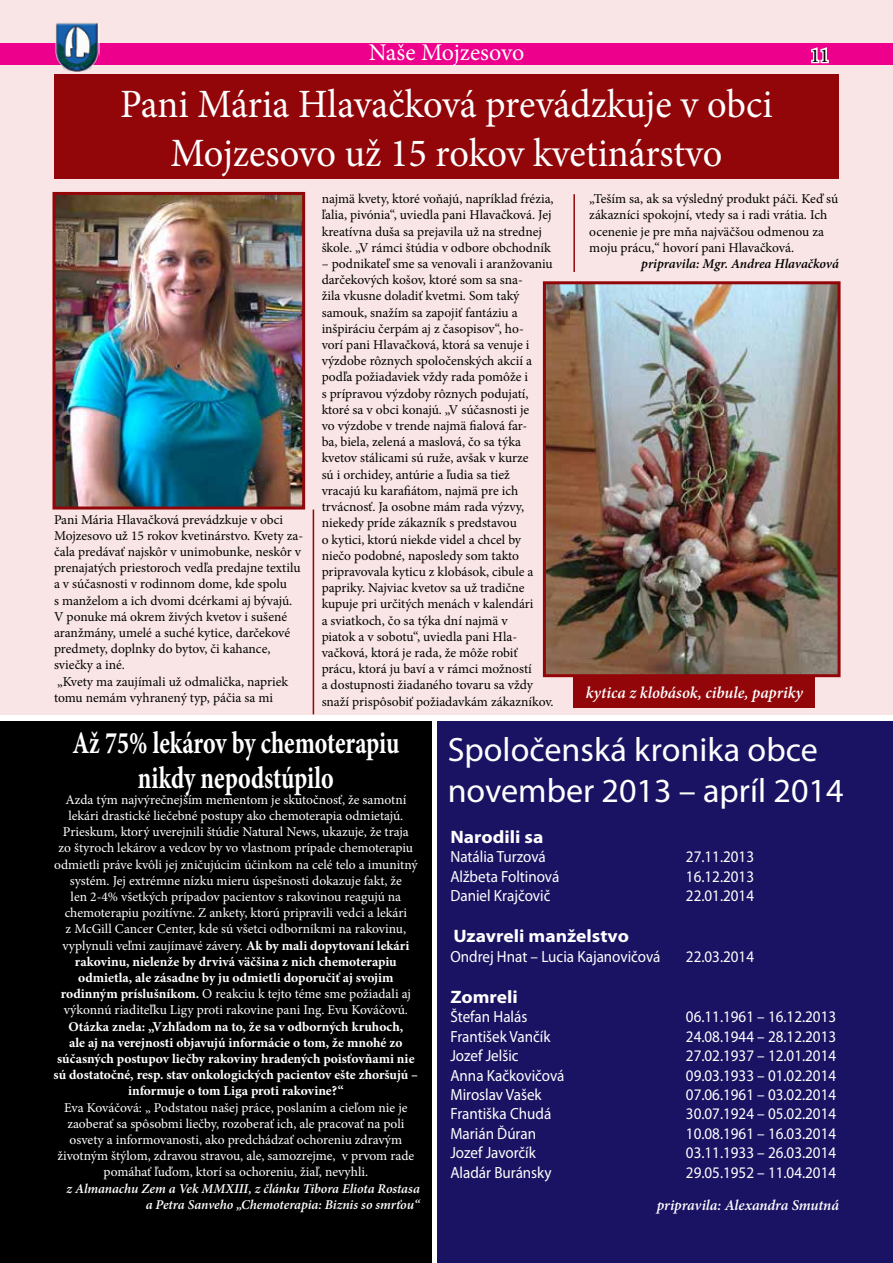
<style>
.page{position:relative;width:893px;height:1263px;background:#fff}
.page>*{position:absolute;margin:0;border:0;box-sizing:border-box;transform-origin:0 0}
.t1{font:40.2px/48.3px "Minion Pro";letter-spacing:-.005em;color:#fff;text-align:center;scale:.96 1}
.t2{font:33.9px/40.7px "Myriad Pro";color:#fff}
.t3{font:700 31.5px/34.5px "Minion Pro";color:#fff;text-align:center;scale:.76 1}
.t4{font:24px "Minion Pro";letter-spacing:-.005em;color:#fff}
.t5{font:19.5px "Minion Pro";color:#000}
.t6{font:700 18px "Myriad Pro";color:#fff;scale:1.09 1}
.t7{font:italic 600 16.65px "Minion Pro";letter-spacing:-.005em;color:#fff}
.t8{font:16.2px "Myriad Pro";color:#fff;scale:.93 1}
.t9{font:italic 600 15px "Minion Pro";letter-spacing:-.005em;color:#fff}
.t10{font:13.5px/16.2px "Minion Pro";color:#000}
.t11{font:13.5px/16.2px "Minion Pro";color:#fff;text-align:center}
.t12{font:700 13.5px/16.2px "Minion Pro";color:#fff;text-align:center}
.t13{font:italic 600 13.5px/16.2px "Minion Pro";letter-spacing:-.005em;color:#fff;text-align:right}
.t14{font:italic 600 13.5px "Minion Pro";letter-spacing:-.005em;color:#000}
.s1{font-weight:700}
</style>
<div class="page">
<div style="left:437px;top:722px;width:456px;height:541px;background:#1a1262"></div>
<div style="left:0;top:722px;width:431px;height:541px;background:#000"></div>
<div style="left:0;top:0;width:893px;height:714px;background:#f9e5e5"></div>
<hr style="left:313px;top:510px;width:1px;height:204px;background:#920609">
<hr style="left:573px;top:195px;width:2px;height:76px;background:#920609">
<div style="left:54px;top:74px;width:785px;height:105px;background:#920609"></div>
<img style="left:56px;top:196px;width:245px;height:309px">
<div style="left:52px;top:192px;width:253px;height:317px;border:3px solid #920609"></div>
<img style="left:547px;top:285px;width:289px;height:388px">
<div style="left:543px;top:281px;width:297px;height:396px;border:3px solid #920609"></div>
<div style="left:573px;top:677px;width:242px;height:30px;background:#920609"></div>
<div style="left:0;top:43px;width:893px;height:22px;background:#ec008c"></div>
<svg style="left:811px;top:47px;width:18px;height:17px"></svg>
<img style="left:55px;top:22px;width:45px;height:50px">
<h3 class="t4" style="left:369px;top:36px;width:157px">Naše Mojzesovo</h3>
<h3 class="t5" style="left:810px;top:42px;width:20px">11</h3>
<h1 class="t1" style="left:120px;top:81px;width:681px">Pani Mária Hlavačková prevádzkuje v obci<br>Mojzesovo už 15 rokov kvetinárstvo</h1>
<p class="t10" style="left:54px;top:511px;width:251px">Pani Mária Hlavačková prevádzkuje v obci Mojzesovo už 15 rokov kvetinárstvo. Kvety za&shy;čala predávať najskôr v unimobunke, neskôr v prenajatých priestoroch vedľa predajne textilu a v súčasnosti v rodinnom dome, kde spolu<br>s manželom a ich dvomi dcérkami aj bývajú.<br>V ponuke má okrem živých kvetov i sušené aranžmány, umelé a suché kytice, darčekové predmety, doplnky do bytov, či kahance, sviečky a iné.<br>„Kvety ma zaujímali už odmalička, napriek tomu nemám vyhranený typ, páčia sa mi</p>
<p class="t10" style="left:322px;top:191px;width:234px">najmä kvety, ktoré voňajú, napríklad frézia, ľalia, pivónia“, uviedla pani Hlavačková. Jej kreatívna duša sa prejavila už na strednej škole. „V rámci štúdia v odbore obchodník</p>
<p class="t10" style="left:322px;top:256px;width:234px">– podnikateľ sme sa venovali i aranžovaniu darčekových košov, ktoré som sa sna-<br>žila vkusne doladiť kvetmi. Som taký samouk, snažím sa zapojiť fantáziu a inšpiráciu čerpám aj z časopisov“, ho-<br>vorí pani Hlavačková, ktorá sa venuje i výzdobe rôznych spoločenských akcií a podľa požiadaviek vždy rada pomôže i<br>s prípravou výzdoby rôznych podujatí, ktoré sa v obci konajú. „V súčasnosti je<br>vo výzdobe v trende najmä fialová far-<br>ba, biela, zelená a maslová, čo sa týka kvetov stálicami sú ruže, avšak v kurze<br>sú i orchidey, antúrie a ľudia sa tiež<br>vracajú ku karafiátom, najmä pre ich trvácnosť. Ja osobne mám rada výzvy, niekedy príde zákazník s predstavou<br>o kytici, ktorú niekde videl a chcel by niečo podobné, naposledy som takto pripravovala kyticu z klobások, cibule a papriky. Najviac kvetov sa už tradične kupuje pri určitých menách v kalendári<br>a sviatkoch, čo sa týka dní najmä v<br>piatok a v sobotu“, uviedla pani Hla&shy;vačková, ktorá je rada, že môže robiť prácu, ktorá ju baví a v rámci možností<br>a dostupnosti žiadaného tovaru sa vždy snaží prispôsobiť požiadavkám zákazníkov.</p>
<p class="t10" style="left:589px;top:191px;width:250px">„Teším sa, ak sa výsledný produkt páči. Keď sú zákazníci spokojní, vtedy sa i radi vrátia. Ich ocenenie je pre mňa najväčšou odmenou za moju prácu,“ hovorí pani Hlavačková.</p>
<p class="t14" style="left:641px;top:254px;width:199px">pripravila: Mgr. Andrea Hlavačková</p>
<p class="t7" style="left:586px;top:681px;width:219px">kytica z klobások, cibule, papriky</p>
<h3 class="t3" style="left:72px;top:725px;width:432px">Až 75% lekárov by chemoterapiu nikdy nepodstúpilo</h3>
<p class="t11" style="left:54px;top:791px;width:365px">Azda tým najvýrečnejším mementom je skutočnosť, že samotní lekári drastické liečebné postupy ako chemoterapia odmietajú.<br>Prieskum, ktorý uverejnili štúdie Natural News, ukazuje, že traja<br>zo štyroch lekárov a vedcov by vo vlastnom prípade chemoterapiu odmietli práve kvôli jej zničujúcim účinkom na celé telo a imunitný systém. Jej extrémne nízku mieru úspešnosti dokazuje fakt, že<br>len 2-4% všetkých prípadov pacientov s rakovinou reagujú na chemoterapiu pozitívne. Z ankety, ktorú pripravili vedci a lekári<br>z McGill Cancer Center, kde sú všetci odborníkmi na rakovinu, vyplynuli veľmi zaujímavé závery. <span class="s1">Ak by mali dopytovaní lekári rakovinu, nielenže by drvivá väčšina z nich chemoterapiu odmietla, ale zásadne by ju odmietli doporučiť aj svojim rodinným príslušníkom.</span> O reakciu k tejto téme sme požiadali aj výkonnú riaditeľku Ligy proti rakovine pani Ing. Evu Kováčovú.</p>
<p class="t12" style="left:54px;top:1018px;width:366px">Otázka znela: „Vzhľadom na to, že sa v odborných kruhoch,<br>ale aj na verejnosti objavujú informácie o tom, že mnohé zo súčasných postupov liečby rakoviny hradených poisťovňami nie sú dostatočné, resp. stav onkologických pacientov ešte zhoršujú – informuje o tom Liga proti rakovine?“</p>
<p class="t11" style="left:58px;top:1099px;width:358px">Eva Kováčová: „ Podstatou našej práce, poslaním a cieľom nie je zaoberať sa spôsobmi liečby, rozoberať ich, ale pracovať na poli osvety a informovanosti, ako predchádzať ochoreniu zdravým životným štýlom, zdravou stravou, ale, samozrejme, v prvom rade pomáhať ľuďom, ktorí sa ochoreniu, žiaľ, nevyhli.</p>
<p class="t13" style="left:67px;top:1180px;width:355px">z Almanachu Zem a Vek MMXIII, z článku Tibora Eliota Rostasa a Petra Sanveho „Chemoterapia: Biznis so smrťou“</p>
<h2 class="t2" style="left:448px;top:729px;width:397px">Spoločenská kronika obce november 2013 – apríl 2014</h2>
<h3 class="t6" style="left:450px;top:825px;width:87px">Narodili sa</h3>
<p class="t8" style="left:450px;top:847px;width:104px">Natália Turzová</p>
<p class="t8" style="left:686px;top:847px;width:75px">27.11.2013</p>
<p class="t8" style="left:450px;top:866px;width:119px">Alžbeta Foltinová</p>
<p class="t8" style="left:686px;top:866px;width:75px">16.12.2013</p>
<p class="t8" style="left:450px;top:886px;width:109px">Daniel Krajčovič</p>
<p class="t8" style="left:686px;top:886px;width:75px">22.01.2014</p>
<h3 class="t6" style="left:453px;top:924px;width:163px">Uzavreli manželstvo</h3>
<p class="t8" style="left:450px;top:946px;width:227px">Ondrej Hnat – Lucia Kajanovičová</p>
<p class="t8" style="left:686px;top:946px;width:75px">22.03.2014</p>
<h3 class="t6" style="left:450px;top:985px;width:63px">Zomreli</h3>
<p class="t8" style="left:450px;top:1007px;width:84px">Štefan Halás</p>
<p class="t8" style="left:686px;top:1007px;width:163px">06.11.1961 – 16.12.2013</p>
<p class="t8" style="left:450px;top:1026px;width:109px">František Vančík</p>
<p class="t8" style="left:686px;top:1026px;width:163px">24.08.1944 – 28.12.2013</p>
<p class="t8" style="left:450px;top:1046px;width:75px">Jozef Jelšic</p>
<p class="t8" style="left:686px;top:1046px;width:163px">27.02.1937 – 12.01.2014</p>
<p class="t8" style="left:450px;top:1065px;width:124px">Anna Kačkovičová</p>
<p class="t8" style="left:686px;top:1065px;width:163px">09.03.1933 – 01.02.2014</p>
<p class="t8" style="left:450px;top:1084px;width:100px">Miroslav Vašek</p>
<p class="t8" style="left:686px;top:1084px;width:163px">07.06.1961 – 03.02.2014</p>
<p class="t8" style="left:450px;top:1104px;width:110px">Františka Chudá</p>
<p class="t8" style="left:686px;top:1104px;width:163px">30.07.1924 – 05.02.2014</p>
<p class="t8" style="left:450px;top:1123px;width:94px">Marián Ďúran</p>
<p class="t8" style="left:686px;top:1123px;width:163px">10.08.1961 – 16.03.2014</p>
<p class="t8" style="left:450px;top:1143px;width:93px">Jozef Javorčík</p>
<p class="t8" style="left:686px;top:1143px;width:163px">03.11.1933 – 26.03.2014</p>
<p class="t8" style="left:450px;top:1162px;width:110px">Aladár Buránsky</p>
<p class="t8" style="left:686px;top:1162px;width:163px">29.05.1952 – 11.04.2014</p>
<p class="t9" style="left:657px;top:1195px;width:184px">pripravila: Alexandra Smutná</p>
</div>
